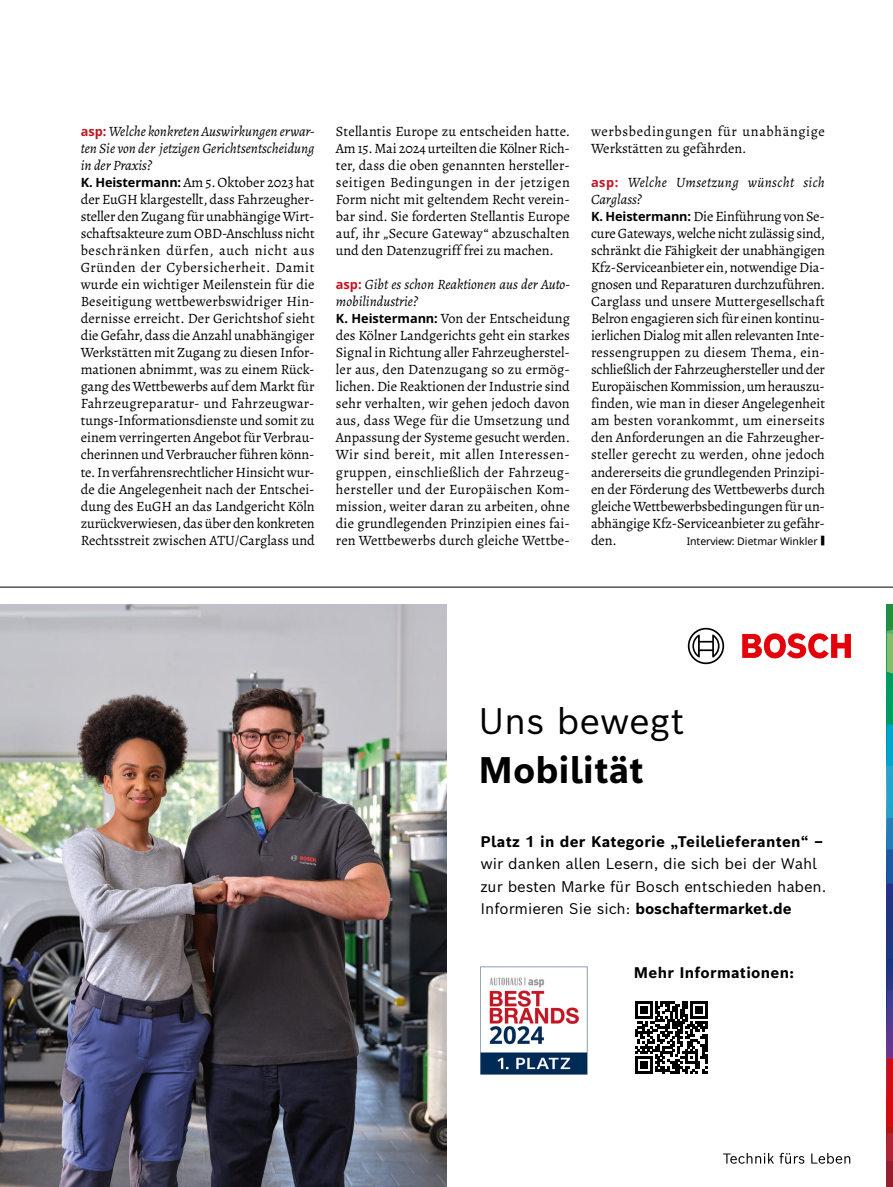
<style>
.page{position:relative;width:893px;height:1187px;background:#fff}
.page>*{position:absolute;margin:0;border:0;box-sizing:border-box;transform-origin:0 0}
.t1{font:36px/48.6px "Bosch Sans";letter-spacing:-.005em;color:#000}
.Para_Answer_x{font:32.7px "Alegreya Regular 2";color:#000;scale:.33 1}
.t2{font:15px/22.5px "Bosch Sans";letter-spacing:-.005em;color:#000}
.t3{font:700 15px "Bosch Sans";letter-spacing:.02em;color:#000}
.Para_Answer_x-2{font:14.25px/17px "Alegreya";letter-spacing:-.005em;color:#000;text-align:justify}
.Para_Question_Heftfarbe{font:italic 14.25px/17px "Alegreya";color:#000;text-align:justify}
.Para_Answer_x-3{font:14.25px/17px "Alegreya";letter-spacing:.045em;color:#000}
.Para_Question_Heftfarbe-2{font:italic 14.25px/17px "Alegreya";letter-spacing:.025em;color:#000}
.Para_Answer_x-4{font:10.5px "Noto Sans Regular 2";color:#000}
.s1{font-family:"Noto Sans Bold 2";font-style:normal;font-size:12.75px;color:#c41423}
.s2{font-family:"Noto Sans Bold 2";font-size:12.75px}
.s3{font-weight:700}
</style>
<div class="page">
<hr style="left:0;top:586px;width:893px;height:1px;background:#000">
<img style="left:0;top:604px;width:446px;height:582px">
<img style="left:480px;top:966px;width:108px;height:109px">
<svg style="left:635px;top:1001px;width:73px;height:72px"></svg>
<div style="left:887px;top:1161px;width:6px;height:25px;background:#941e2e"></div>
<svg style="left:887px;top:604px;width:6px;height:557px;background:#495f79"></svg>
<svg style="left:723px;top:1152px;width:81px;height:11px"></svg>
<svg style="left:811px;top:1153px;width:39px;height:10px"></svg>
<svg style="left:742px;top:633px;width:109px;height:25px"></svg>
<svg style="left:688px;top:627px;width:36px;height:37px"></svg>
<p class="Para_Question_Heftfarbe" style="left:81px;top:123px;width:235px"><span class="s1">asp:</span> Welche konkreten Auswirkungen erwar&shy;ten Sie von der jetzigen Gerichtsentscheidung in der Praxis?</p>
<p class="Para_Answer_x-2" style="left:81px;top:174px;width:236px"><span class="s2">K. Heistermann:</span> Am 5. Oktober 2023 hat der EuGH klargestellt, dass Fahrzeugher&shy;steller den Zugang für unabhängige Wirt&shy;schaftsakteure zum OBD-Anschluss nicht beschränken dürfen, auch nicht aus Gründen der Cybersicherheit. Damit wurde ein wichtiger Meilenstein für die Beseitigung wettbewerbswidriger Hin&shy;dernisse erreicht. Der Gerichtshof sieht die Gefahr, dass die Anzahl unabhängiger Werkstätten mit Zugang zu diesen Infor&shy;mationen abnimmt, was zu einem Rück&shy;gang des Wettbewerbs auf dem Markt für Fahrzeugreparatur- und Fahrzeugwar&shy;tungs-Informationsdienste und somit zu einem verringerten Angebot für Verbrau&shy;cherinnen und Verbraucher führen könn&shy;te. In verfahrensrechtlicher Hinsicht wur&shy;de die Angelegenheit nach der Entschei&shy;dung des EuGH an das Landgericht Köln zurückverwiesen, das über den konkreten Rechtsstreit zwischen ATU/Carglass und</p>
<p class="Para_Answer_x-2" style="left:336px;top:123px;width:236px">Stellantis Europe zu entscheiden hatte.<br>Am 15. Mai 2024 urteilten die Kölner Rich&shy;ter, dass die oben genannten hersteller&shy;seitigen Bedingungen in der jetzigen Form nicht mit geltendem Recht verein&shy;bar sind. Sie forderten Stellantis Europe auf, ihr „Secure Gateway“ abzuschalten und den Datenzugriff frei zu machen.</p>
<p class="Para_Question_Heftfarbe" style="left:336px;top:276px;width:235px"><span class="s1">asp:</span> Gibt es schon Reaktionen aus der Auto&shy;mobilindustrie?</p>
<p class="Para_Answer_x-2" style="left:336px;top:310px;width:236px"><span class="s2">K. Heistermann:</span> Von der Entscheidung des Kölner Landgerichts geht ein starkes Signal in Richtung aller Fahrzeugherstel&shy;ler aus, den Datenzugang so zu ermög&shy;lichen. Die Reaktionen der Industrie sind sehr verhalten, wir gehen jedoch davon aus, dass Wege für die Umsetzung und Anpassung der Systeme gesucht werden.<br>Wir sind bereit, mit allen Interessen&shy;gruppen, einschließlich der Fahrzeug&shy;hersteller und der Europäischen Kom&shy;mission, weiter daran zu arbeiten, ohne die grundlegenden Prinzipien eines fai&shy;ren Wettbewerbs durch gleiche Wettbe-</p>
<p class="Para_Answer_x-3" style="left:591px;top:123px;width:235px">werbsbedingungen für unabhängige<br>Werkstätten zu gefährden.</p>
<p class="Para_Question_Heftfarbe-2" style="left:591px;top:174px;width:235px"><span class="s1">asp:</span> Welche Umsetzung wünscht sich<br>Carglass?</p>
<p class="Para_Answer_x-2" style="left:591px;top:208px;width:236px"><span class="s2">K. Heistermann:</span> Die Einführung von Se&shy;cure Gateways, welche nicht zulässig sind, schränkt die Fähigkeit der unabhängigen Kfz-Serviceanbieter ein, notwendige Dia&shy;gnosen und Reparaturen durchzuführen.<br>Carglass und unsere Muttergesellschaft Belron engagieren sich für einen kontinu&shy;ierlichen Dialog mit allen relevanten Inte&shy;ressengruppen zu diesem Thema, ein&shy;schließlich der Fahrzeughersteller und der Europäischen Kommission, um herauszu&shy;finden, wie man in dieser Angelegenheit am besten vorankommt, um einerseits den Anforderungen an die Fahrzeugher&shy;steller gerecht zu werden, ohne jedoch andererseits die grundlegenden Prinzipi&shy;en der Förderung des Wettbewerbs durch gleiche Wettbewerbsbedingungen für un&shy;abhängige Kfz-Serviceanbieter zu gefähr&shy;den.</p>
<p class="Para_Answer_x-4" style="left:687px;top:535px;width:132px">Interview: Dietmar Winkler</p>
<p class="Para_Answer_x" style="left:820px;top:517px;width:15px">■</p>
<p class="t1" style="left:478px;top:693px;width:208px">Uns bewegt<br><span class="s3">Mobilität</span></p>
<p class="t2" style="left:480px;top:828px;width:347px"><span class="s3">Platz 1 in der Kategorie „Teilelieferanten“ – </span>wir danken allen Lesern, die sich bei der Wahl zur besten Marke für Bosch entschieden haben.<br>Informieren Sie sich: <span class="s3">boschaftermarket.de</span></p>
<p class="t3" style="left:634px;top:960px;width:162px">Mehr Informationen:</p>
</div>
